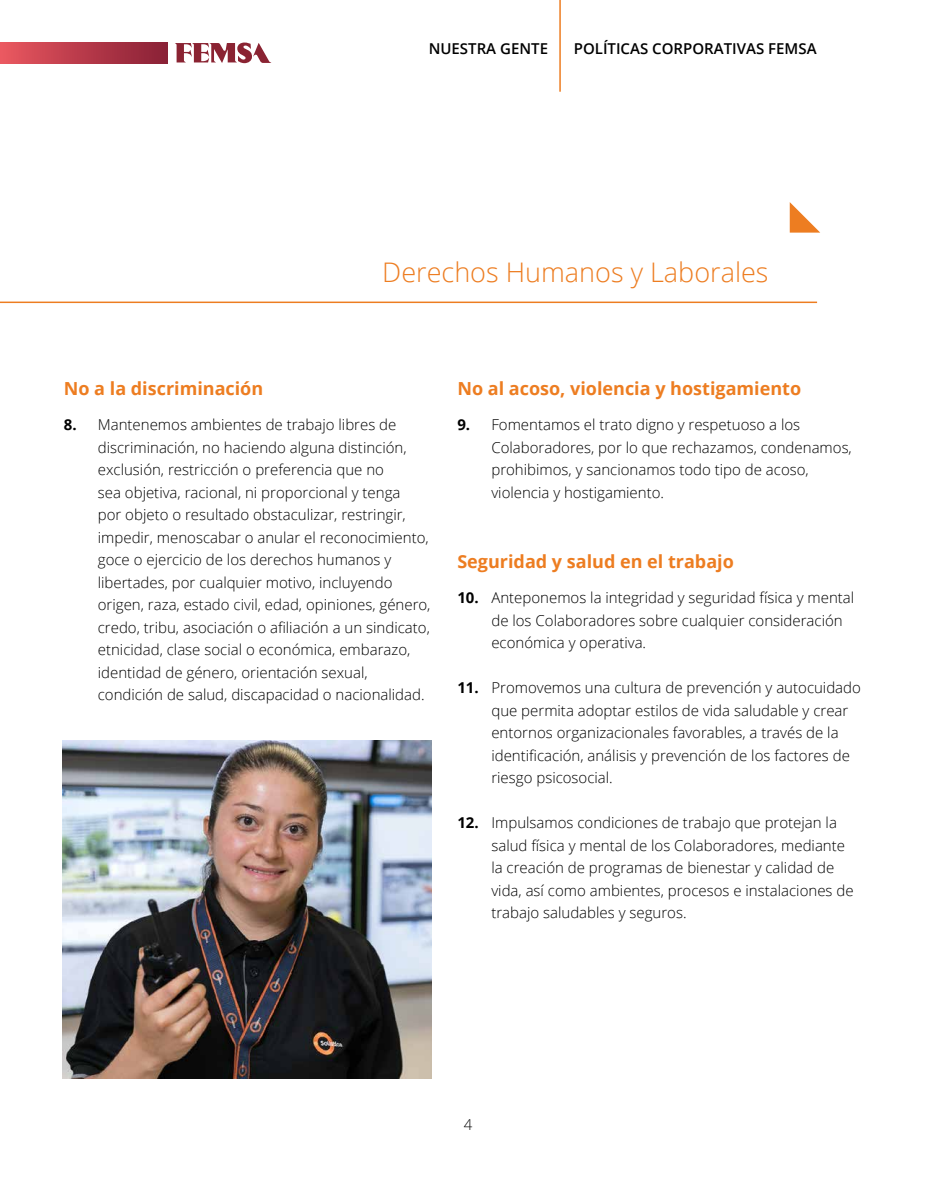
<style>
.page{position:relative;width:936px;height:1191px;background:#fff}
.page>*{position:absolute;margin:0;border:0;box-sizing:border-box;transform-origin:0 0}
.t1{font:300 27px "Open Sans";color:#ed7d21}
.t2{font:700 18px "Open Sans";color:#ed7d21}
.t3{font:300 15px/22.5px "Open Sans";color:#000}
.t4{font:600 15px "Open Sans";color:#000}
.s1{font-weight:700}
</style>
<div class="page">
<div style="left:0;top:43px;width:167px;height:20px;background:linear-gradient(to right,#e9575f,#881f35)"></div>
<svg style="left:175px;top:42px;width:96px;height:21px"></svg>
<hr style="left:559px;top:0;width:1px;height:92px;background:#ed7d21">
<svg style="left:789px;top:202px;width:31px;height:31px"></svg>
<hr style="left:0;top:301px;width:817px;height:2px;background:#ed7d21">
<img style="left:63px;top:740px;width:369px;height:338px">
<p class="t4" style="left:428px;top:38px;width:121px">NUESTRA GENTE</p>
<p class="t4" style="left:573px;top:38px;width:244px">POLÍTICAS CORPORATIVAS FEMSA</p>
<h1 class="t1" style="left:382px;top:253px;width:388px">Derechos Humanos y Laborales</h1>
<p class="t2" style="left:64px;top:375px;width:201px">No a la discriminación</p>
<p class="t3" style="left:98px;top:413px;width:334px;text-indent:-34px"><span class="s1">8.</span> Mantenemos ambientes de trabajo libres de discriminación, no haciendo alguna distinción, exclusión, restricción o preferencia que no<br>sea objetiva, racional, ni proporcional y tenga<br>por objeto o resultado obstaculizar, restringir, impedir, menoscabar o anular el reconocimiento, goce o ejercicio de los derechos humanos y libertades, por cualquier motivo, incluyendo origen, raza, estado civil, edad, opiniones, género, credo, tribu, asociación o afiliación a un sindicato, etnicidad, clase social o económica, embarazo, identidad de género, orientación sexual, condición de salud, discapacidad o nacionalidad.</p>
<p class="t2" style="left:457px;top:375px;width:345px">No al acoso, violencia y hostigamiento</p>
<p class="t3" style="left:491px;top:413px;width:362px;text-indent:-34px"><span class="s1">9.</span> Fomentamos el trato digno y respetuoso a los Colaboradores, por lo que rechazamos, condenamos, prohibimos, y sancionamos todo tipo de acoso, violencia y hostigamiento.</p>
<p class="t2" style="left:457px;top:549px;width:278px">Seguridad y salud en el trabajo</p>
<p class="t3" style="left:491px;top:586px;width:364px;text-indent:-34px"><span class="s1">10.</span> Anteponemos la integridad y seguridad física y mental de los Colaboradores sobre cualquier consideración económica y operativa.</p>
<p class="t3" style="left:491px;top:676px;width:371px;text-indent:-34px"><span class="s1">11.</span> Promovemos una cultura de prevención y autocuidado que permita adoptar estilos de vida saludable y crear entornos organizacionales favorables, a través de la identificación, análisis y prevención de los factores de riesgo psicosocial.</p>
<p class="t3" style="left:491px;top:811px;width:364px;text-indent:-34px"><span class="s1">12.</span> Impulsamos condiciones de trabajo que protejan la salud física y mental de los Colaboradores, mediante la creación de programas de bienestar y calidad de vida, así como ambientes, procesos e instalaciones de trabajo saludables y seguros.</p>
<p class="t3" style="left:463px;top:1112px;width:10px">4</p>
</div>
